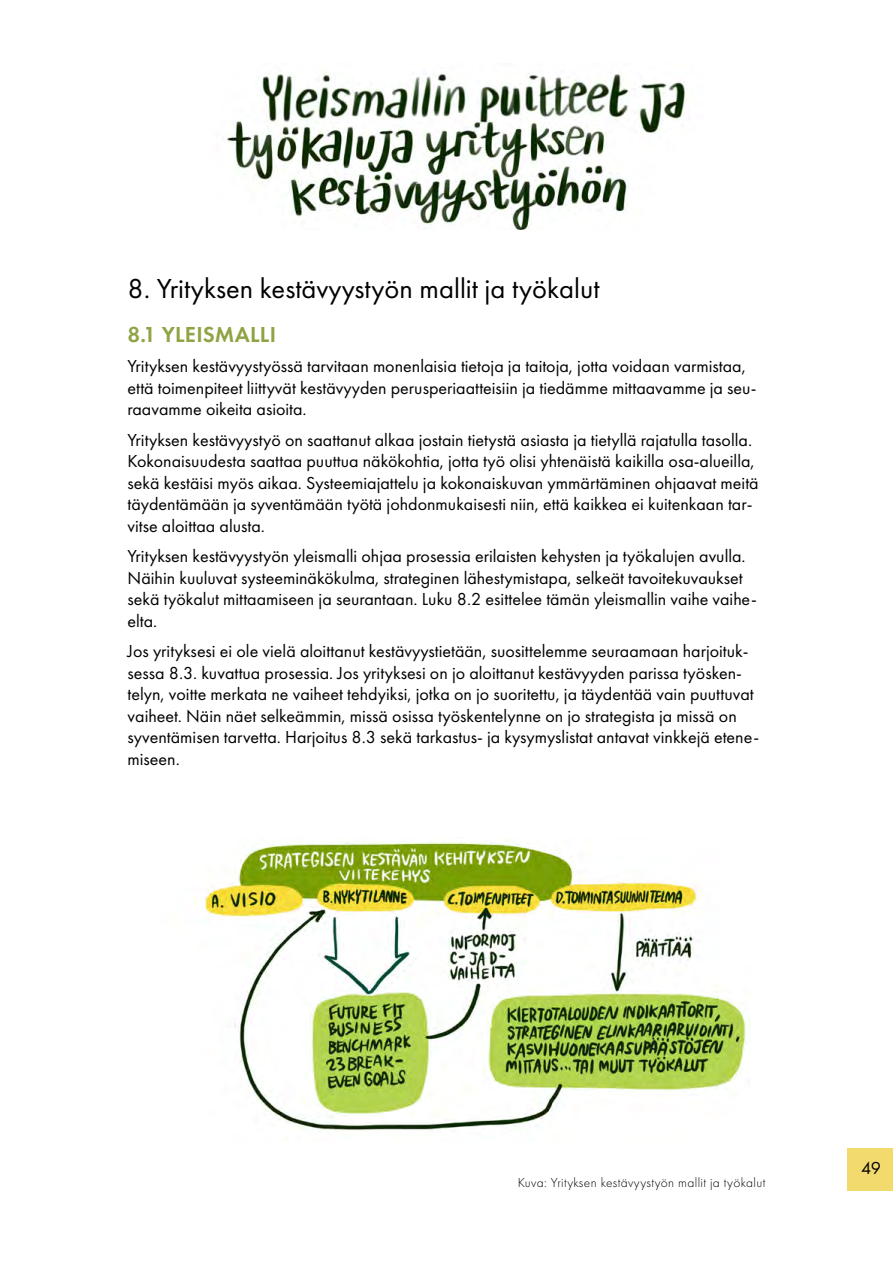
<style>
.page{position:relative;width:893px;height:1263px;background:#fff}
.page>*{position:absolute;margin:0;border:0;box-sizing:border-box;transform-origin:0 0}
.Rubrik1{font:28.5px "Futura PT";color:#000}
.Rubrik2{font:600 22.5px "Futura PT";letter-spacing:.01em;color:#8fa445}
.Brödtext{font:18px/21.6px "Futura PT";color:#000}
.Bildtext{font:300 13.5px "Futura PT";letter-spacing:.03em;color:#000}
</style>
<div class="page">
<div style="left:848px;top:1148px;width:45px;height:43px;background:#f2da6c"></div>
<img style="left:226px;top:71px;width:462px;height:159px">
<img style="left:194px;top:840px;width:556px;height:291px">
<h1 class="Rubrik1" style="left:128px;top:272px;width:473px">8. Yrityksen kestävyystyön mallit ja työkalut</h1>
<h2 class="Rubrik2" style="left:128px;top:320px;width:150px">8.1 YLEISMALLI</h2>
<p class="Brödtext" style="left:128px;top:355px;width:630px">Yrityksen kestävyystyössä tarvitaan monenlaisia tietoja ja taitoja, jotta voidaan varmistaa, että toimenpiteet liittyvät kestävyyden perusperiaatteisiin ja tiedämme mittaavamme ja seu&shy;raavamme oikeita asioita.</p>
<p class="Brödtext" style="left:128px;top:429px;width:633px">Yrityksen kestävyystyö on saattanut alkaa jostain tietystä asiasta ja tietyllä rajatulla tasolla.<br>Kokonaisuudesta saattaa puuttua näkökohtia, jotta työ olisi yhtenäistä kaikilla osa-alueilla, sekä kestäisi myös aikaa. Systeemiajattelu ja kokonaiskuvan ymmärtäminen ohjaavat meitä täydentämään ja syventämään työtä johdonmukaisesti niin, että kaikkea ei kuitenkaan tar&shy;vitse aloittaa alusta.</p>
<p class="Brödtext" style="left:128px;top:545px;width:631px">Yrityksen kestävyystyön yleismalli ohjaa prosessia erilaisten kehysten ja työkalujen avulla.<br>Näihin kuuluvat systeeminäkökulma, strateginen lähestymistapa, selkeät tavoitekuvaukset sekä työkalut mittaamiseen ja seurantaan. Luku 8.2 esittelee tämän yleismallin vaihe vaihe&shy;elta.</p>
<p class="Brödtext" style="left:128px;top:640px;width:633px">Jos yrityksesi ei ole vielä aloittanut kestävyystietään, suosittelemme seuraamaan harjoituk&shy;sessa 8.3. kuvattua prosessia. Jos yrityksesi on jo aloittanut kestävyyden parissa työsken&shy;telyn, voitte merkata ne vaiheet tehdyiksi, jotka on jo suoritettu, ja täydentää vain puuttuvat vaiheet. Näin näet selkeämmin, missä osissa työskentelynne on jo strategista ja missä on syventämisen tarvetta. Harjoitus 8.3 sekä tarkastus- ja kysymyslistat antavat vinkkejä etene&shy;miseen.</p>
<p class="Bildtext" style="left:518px;top:1175px;width:249px">Kuva: Yrityksen kestävyystyön mallit ja työkalut</p>
<p class="Brödtext" style="left:861px;top:1157px;width:21px">49</p>
</div>
